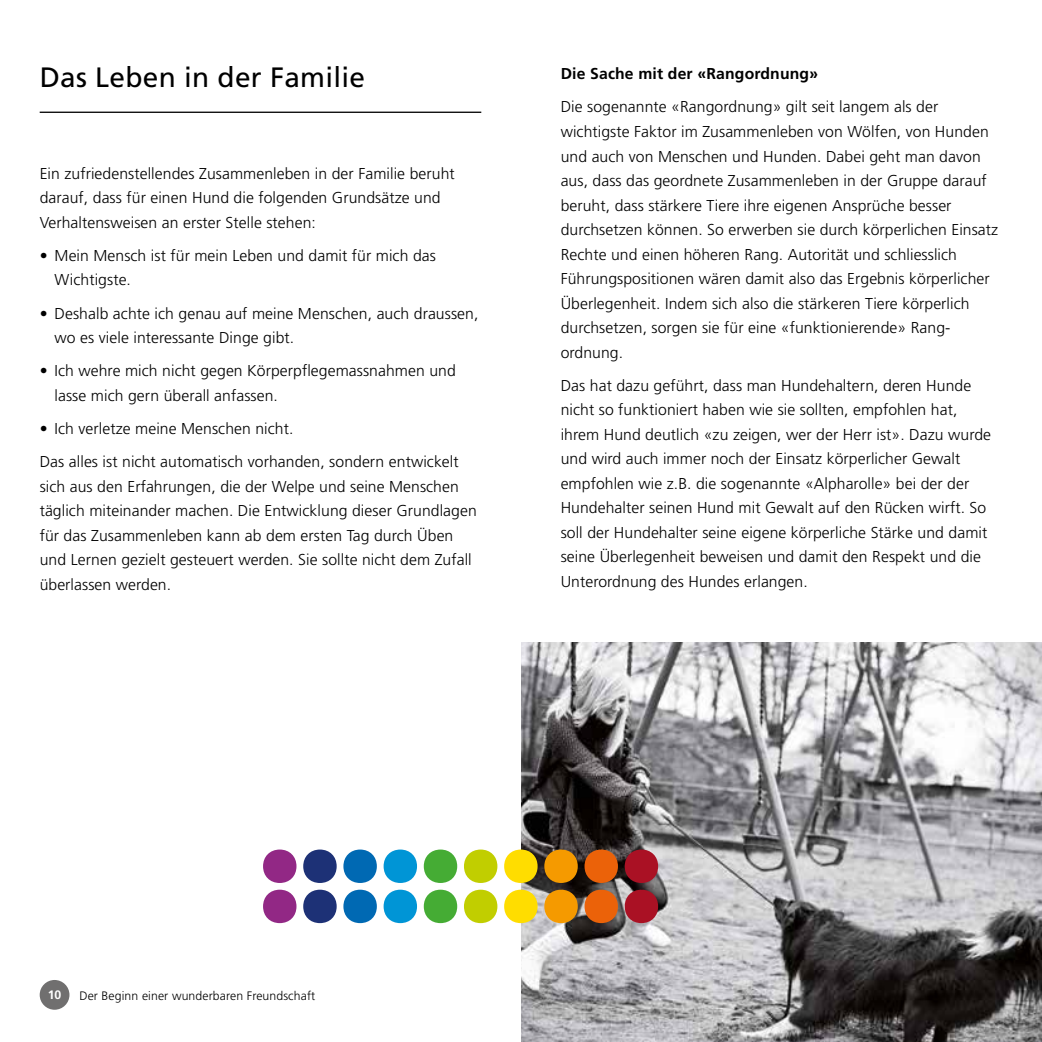
<style>
.page{position:relative;width:1042px;height:1042px;background:#fff}
.page>*{position:absolute;margin:0;border:0;box-sizing:border-box;transform-origin:0 0}
.t1{font:28px "Frutiger";letter-spacing:.01em;color:#000}
.t2{font:300 15.75px/24.5px "Frutiger";letter-spacing:.005em;color:#000}
.t3{font:700 15.75px "Frutiger";letter-spacing:.01em;color:#000}
.t4{font:300 12.25px "Frutiger";letter-spacing:.01em;color:#000}
.t5{font:700 12.25px "Frutiger";color:#fff}
</style>
<div class="page">
<hr style="left:40px;top:112px;width:441px;height:1px;background:#000">
<img style="left:521px;top:642px;width:521px;height:400px">
<div style="left:263px;top:849px;width:33px;height:34px;background:#922885;border-radius:50%"></div>
<div style="left:263px;top:889px;width:33px;height:34px;background:#922885;border-radius:50%"></div>
<div style="left:303px;top:849px;width:34px;height:34px;background:#1d3176;border-radius:50%"></div>
<div style="left:303px;top:889px;width:34px;height:34px;background:#1d3176;border-radius:50%"></div>
<div style="left:343px;top:849px;width:34px;height:34px;background:#0069b3;border-radius:50%"></div>
<div style="left:343px;top:889px;width:34px;height:34px;background:#0069b3;border-radius:50%"></div>
<div style="left:384px;top:849px;width:33px;height:34px;background:#0095d6;border-radius:50%"></div>
<div style="left:384px;top:889px;width:33px;height:34px;background:#0095d6;border-radius:50%"></div>
<div style="left:424px;top:849px;width:33px;height:34px;background:#45ac34;border-radius:50%"></div>
<div style="left:424px;top:889px;width:33px;height:34px;background:#45ac34;border-radius:50%"></div>
<div style="left:464px;top:849px;width:33px;height:34px;background:#c1ce00;border-radius:50%"></div>
<div style="left:464px;top:889px;width:33px;height:34px;background:#c1ce00;border-radius:50%"></div>
<div style="left:504px;top:849px;width:33px;height:34px;background:#fd0;border-radius:50%"></div>
<div style="left:504px;top:889px;width:33px;height:34px;background:#fd0;border-radius:50%"></div>
<div style="left:544px;top:849px;width:34px;height:34px;background:#f59a00;border-radius:50%"></div>
<div style="left:544px;top:889px;width:34px;height:34px;background:#f59a00;border-radius:50%"></div>
<div style="left:584px;top:849px;width:34px;height:34px;background:#eb6209;border-radius:50%"></div>
<div style="left:584px;top:889px;width:34px;height:34px;background:#eb6209;border-radius:50%"></div>
<div style="left:625px;top:849px;width:33px;height:34px;background:#aa1124;border-radius:50%"></div>
<div style="left:625px;top:889px;width:33px;height:34px;background:#aa1124;border-radius:50%"></div>
<div style="left:40px;top:980px;width:29px;height:29px;background:#706f6f;border-radius:50%"></div>
<h1 class="t1" style="left:40px;top:61px;width:327px">Das Leben in der Familie</h1>
<p class="t3" style="left:561px;top:64px;width:259px">Die Sache mit der «Rangordnung»</p>
<p class="t2" style="left:561px;top:95px;width:439px">Die sogenannte «Rangordnung» gilt seit langem als der wichtigste Faktor im Zusammenleben von Wölfen, von Hunden und auch von Menschen und Hunden. Dabei geht man davon aus, dass das geordnete Zusammenleben in der Gruppe darauf beruht, dass stärkere Tiere ihre eigenen Ansprüche besser durchsetzen können. So erwerben sie durch körperlichen Einsatz Rechte und einen höheren Rang. Autorität und schliesslich Führungspositionen wären damit also das Ergebnis körperlicher Überlegenheit. Indem sich also die stärkeren Tiere körperlich durchsetzen, sorgen sie für eine «funktionierende» Rang&shy;ordnung.</p>
<p class="t2" style="left:561px;top:373px;width:432px">Das hat dazu geführt, dass man Hundehaltern, deren Hunde nicht so funktioniert haben wie sie sollten, empfohlen hat, ihrem Hund deutlich «zu zeigen, wer der Herr ist». Dazu wurde und wird auch immer noch der Einsatz körperlicher Gewalt empfohlen wie z.B. die sogenannte «Alpharolle» bei der der Hundehalter seinen Hund mit Gewalt auf den Rücken wirft. So soll der Hundehalter seine eigene körperliche Stärke und damit seine Überlegenheit beweisen und damit den Respekt und die Unterordnung des Hundes erlangen.</p>
<p class="t2" style="left:40px;top:161px;width:416px">Ein zufriedenstellendes Zusammenleben in der Familie beruht darauf, dass für einen Hund die folgenden Grundsätze und<br>Verhaltensweisen an erster Stelle stehen:</p>
<p class="t2" style="left:55px;top:243px;width:383px;text-indent:-15px">• Mein Mensch ist für mein Leben und damit für mich das<br>Wichtigste.</p>
<p class="t2" style="left:55px;top:301px;width:425px;text-indent:-15px">• Deshalb achte ich genau auf meine Menschen, auch draussen, wo es viele interessante Dinge gibt.</p>
<p class="t2" style="left:55px;top:359px;width:403px;text-indent:-15px">• Ich wehre mich nicht gegen Körperpflegemassnahmen und lasse mich gern überall anfassen.</p>
<p class="t2" style="left:40px;top:412px;width:420px;line-height:33.2px">• Ich verletze meine Menschen nicht.<br>Das alles ist nicht automatisch vorhanden, sondern entwickelt</p>
<p class="t2" style="left:40px;top:474px;width:439px">sich aus den Erfahrungen, die der Welpe und seine Menschen täglich miteinander machen. Die Entwicklung dieser Grundlagen für das Zusammenleben kann ab dem ersten Tag durch Üben und Lernen gezielt gesteuert werden. Sie sollte nicht dem Zufall überlassen werden.</p>
<p class="t5" style="left:48px;top:988px;width:15px">10</p>
<p class="t4" style="left:79px;top:988px;width:237px">Der Beginn einer wunderbaren Freundschaft</p>
</div>
